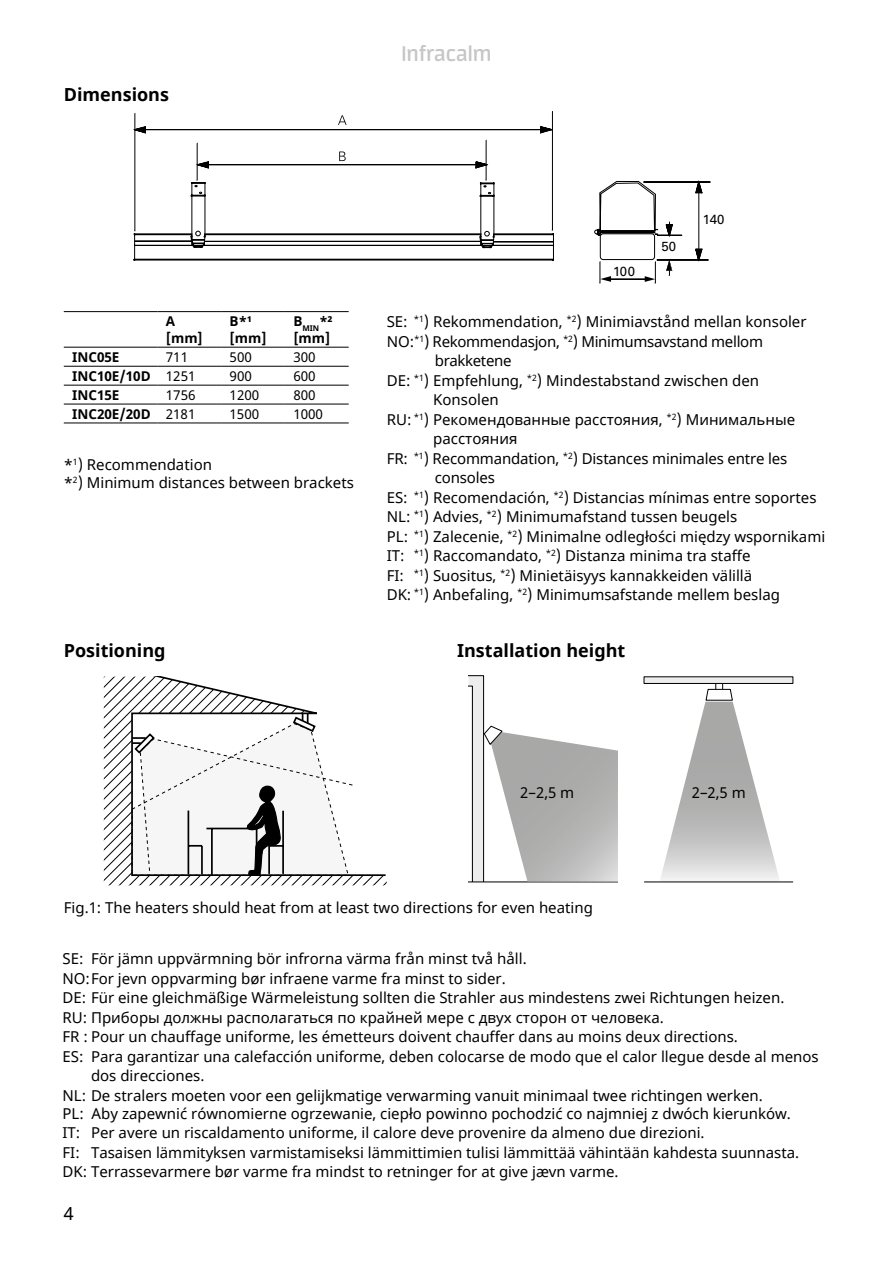
<style>
.page{position:relative;width:893px;height:1263px;background:#fff}
.page>*{position:absolute;margin:0;border:0;box-sizing:border-box;transform-origin:0 0}
.t1{font:600 24px "Neuron";color:#c6c6c6}
.t2{font:700 18px "Noto Sans";color:#000}
.t3{font:18px "Noto Sans";color:#000}
.t4{font:15px/19.5px "Noto Sans";color:#000}
.t5{font:15px "Noto Sans";letter-spacing:-.02em;color:#000}
.t6{font:700 13.5px/16.5px "Noto Sans";color:#000}
.t7{font:13.5px "Noto Sans";color:#000}
.t8{font:13.2px "Univers";color:#000}
.s1{font-weight:400}
</style>
<div class="page">
<svg style="left:103px;top:677px;width:283px;height:200px"></svg>
<svg style="left:131px;top:715px;width:222px;height:170px"></svg>
<div style="left:644px;top:677px;width:149px;height:6px;background:#ededed"></div>
<hr style="left:644px;top:882px;width:149px;height:1px;background:#000">
<svg style="left:660px;top:683px;width:120px;height:199px"></svg>
<svg style="left:469px;top:675px;width:149px;height:208px"></svg>
<svg style="left:134px;top:111px;width:577px;height:172px"></svg>
<svg style="left:338px;top:115px;width:9px;height:10px"></svg>
<svg style="left:339px;top:152px;width:7px;height:9px"></svg>
<hr style="left:64px;top:311px;width:93px;height:1px;background:#000">
<hr style="left:157px;top:311px;width:64px;height:1px;background:#000">
<hr style="left:221px;top:311px;width:64px;height:1px;background:#000">
<hr style="left:285px;top:311px;width:64px;height:1px;background:#000">
<hr style="left:64px;top:347px;width:93px;height:1px;background:#000">
<hr style="left:157px;top:347px;width:64px;height:1px;background:#000">
<hr style="left:221px;top:347px;width:64px;height:1px;background:#000">
<hr style="left:285px;top:347px;width:64px;height:1px;background:#000">
<hr style="left:64px;top:423px;width:93px;height:1px;background:#000">
<hr style="left:157px;top:423px;width:64px;height:1px;background:#000">
<hr style="left:221px;top:423px;width:64px;height:1px;background:#000">
<hr style="left:285px;top:423px;width:64px;height:1px;background:#000">
<hr style="left:64px;top:366px;width:93px;height:1px;background:#000">
<hr style="left:157px;top:366px;width:64px;height:1px;background:#000">
<hr style="left:221px;top:366px;width:64px;height:1px;background:#000">
<hr style="left:285px;top:366px;width:64px;height:1px;background:#000">
<hr style="left:64px;top:385px;width:93px;height:1px;background:#000">
<hr style="left:157px;top:385px;width:64px;height:1px;background:#000">
<hr style="left:221px;top:385px;width:64px;height:1px;background:#000">
<hr style="left:285px;top:385px;width:64px;height:1px;background:#000">
<hr style="left:64px;top:404px;width:93px;height:1px;background:#000">
<hr style="left:157px;top:404px;width:64px;height:1px;background:#000">
<hr style="left:221px;top:404px;width:64px;height:1px;background:#000">
<hr style="left:285px;top:404px;width:64px;height:1px;background:#000">
<p class="t2" style="left:64px;top:81px;width:107px">Dimensions</p>
<h1 class="t1" style="left:401px;top:40px;width:92px">Infracalm</h1>
<p class="t6" style="left:166px;top:314px;width:39px">A [mm]</p>
<p class="t6" style="left:230px;top:314px;width:39px">B*¹ [mm]</p>
<p class="t6" style="left:293px;top:314px;width:41px">B<sub>MIN</sub>*² [mm]</p>
<p class="t6" style="left:72px;top:349px;width:49px">INC05E</p>
<p class="t7" style="left:166px;top:348px;width:24px">711</p>
<p class="t7" style="left:230px;top:348px;width:24px">500</p>
<p class="t7" style="left:293px;top:348px;width:24px">300</p>
<p class="t6" style="left:72px;top:368px;width:125px">INC10E/10D <span class="s1">1251</span></p>
<p class="t7" style="left:230px;top:367px;width:24px">900</p>
<p class="t7" style="left:293px;top:367px;width:24px">600</p>
<p class="t6" style="left:72px;top:387px;width:49px">INC15E</p>
<p class="t7" style="left:166px;top:386px;width:31px">1756</p>
<p class="t7" style="left:230px;top:386px;width:31px">1200</p>
<p class="t7" style="left:293px;top:386px;width:24px">800</p>
<p class="t6" style="left:72px;top:406px;width:125px">INC20E/20D <span class="s1">2181</span></p>
<p class="t7" style="left:230px;top:404px;width:31px">1500</p>
<p class="t7" style="left:293px;top:404px;width:31px">1000</p>
<p class="t4" style="left:64px;top:456px;width:292px;line-height:18px">*<sup>1</sup>) Recommendation<br>*<sup>2</sup>) Minimum distances between brackets</p>
<p class="t2" style="left:64px;top:637px;width:103px">Positioning</p>
<p class="t8" style="left:613px;top:263px;width:23px">100</p>
<p class="t8" style="left:662px;top:238px;width:16px">50</p>
<p class="t8" style="left:703px;top:212px;width:23px">140</p>
<p class="t4" style="left:387px;top:313px;width:421px">SE: <sup>*1</sup>) Rekommendation, <sup>*2</sup>) Minimiavstånd mellan konsoler</p>
<p class="t5" style="left:387px;top:331px;width:378px">NO:<sup>*1</sup>) Rekommendasjon, <sup>*2</sup>) Minimumsavstand mellom</p>
<p class="t5" style="left:435px;top:351px;width:78px">brakketene</p>
<p class="t4" style="left:387px;top:371px;width:374px">DE: <sup>*1</sup>) Empfehlung, <sup>*2</sup>) Mindestabstand zwischen den</p>
<p class="t4" style="left:433px;top:391px;width:67px">Konsolen</p>
<p class="t4" style="left:387px;top:410px;width:410px">RU: <sup>*1</sup>) Рекомендованные расстояния, <sup>*2</sup>) Минимальные</p>
<p class="t4" style="left:433px;top:430px;width:86px">расстояния</p>
<p class="t4" style="left:387px;top:449px;width:402px">FR: <sup>*1</sup>) Recommandation, <sup>*2</sup>) Distances minimales entre les</p>
<p class="t4" style="left:435px;top:469px;width:62px">consoles</p>
<p class="t4" style="left:387px;top:488px;width:431px">ES: <sup>*1</sup>) Recomendación, <sup>*2</sup>) Distancias mínimas entre soportes</p>
<p class="t4" style="left:387px;top:508px;width:352px">NL: <sup>*1</sup>) Advies, <sup>*2</sup>) Minimumafstand tussen beugels</p>
<p class="t4" style="left:387px;top:527px;width:440px">PL: <sup>*1</sup>) Zalecenie, <sup>*2</sup>) Minimalne odległości między wspornikami</p>
<p class="t4" style="left:387px;top:547px;width:365px">IT: <sup>*1</sup>) Raccomandato, <sup>*2</sup>) Distanza minima tra staffe</p>
<p class="t4" style="left:387px;top:566px;width:367px">FI: <sup>*1</sup>) Suositus, <sup>*2</sup>) Minietäisyys kannakkeiden välillä</p>
<p class="t4" style="left:387px;top:586px;width:395px">DK: <sup>*1</sup>) Anbefaling, <sup>*2</sup>) Minimumsafstande mellem beslag</p>
<p class="t2" style="left:457px;top:637px;width:170px">Installation height</p>
<p class="t4" style="left:520px;top:783px;width:55px">2–2,5 m</p>
<p class="t4" style="left:692px;top:783px;width:55px">2–2,5 m</p>
<p class="t4" style="left:64px;top:898px;width:531px">Fig.1: The heaters should heat from at least two directions for even heating</p>
<p class="t4" style="left:62px;top:949px;width:466px">SE: För jämn uppvärmning bör infrorna värma från minst två håll.</p>
<p class="t4" style="left:62px;top:969px;width:445px">NO:For jevn oppvarming bør infraene varme fra minst to sider.</p>
<p class="t4" style="left:62px;top:988px;width:723px">DE: Für eine gleichmäßige Wärmeleistung sollten die Strahler aus mindestens zwei Richtungen heizen.</p>
<p class="t4" style="left:62px;top:1008px;width:603px">RU: Приборы должны располагаться по крайней мере с двух сторон от человека.</p>
<p class="t4" style="left:62px;top:1027px;width:677px">FR : Pour un chauffage uniforme, les émetteurs doivent chauffer dans au moins deux directions.</p>
<p class="t4" style="left:62px;top:1047px;width:758px">ES: Para garantizar una calefacción uniforme, deben colocarse de modo que el calor llegue desde al menos</p>
<p class="t4" style="left:91px;top:1066px;width:115px">dos direcciones.</p>
<p class="t4" style="left:62px;top:1086px;width:702px">NL: De stralers moeten voor een gelijkmatige verwarming vanuit minimaal twee richtingen werken.</p>
<p class="t4" style="left:62px;top:1104px;width:738px">PL: Aby zapewnić równomierne ogrzewanie, ciepło powinno pochodzić co najmniej z dwóch kierunków.<br>IT: Per avere un riscaldamento uniforme, il calore deve provenire da almeno due direzioni.<br>FI: Tasaisen lämmityksen varmistamiseksi lämmittimien tulisi lämmittää vähintään kahdesta suunnasta.<br>DK: Terrassevarmere bør varme fra mindst to retninger for at give jævn varme.</p>
<p class="t3" style="left:64px;top:1201px;width:11px">4</p>
</div>
